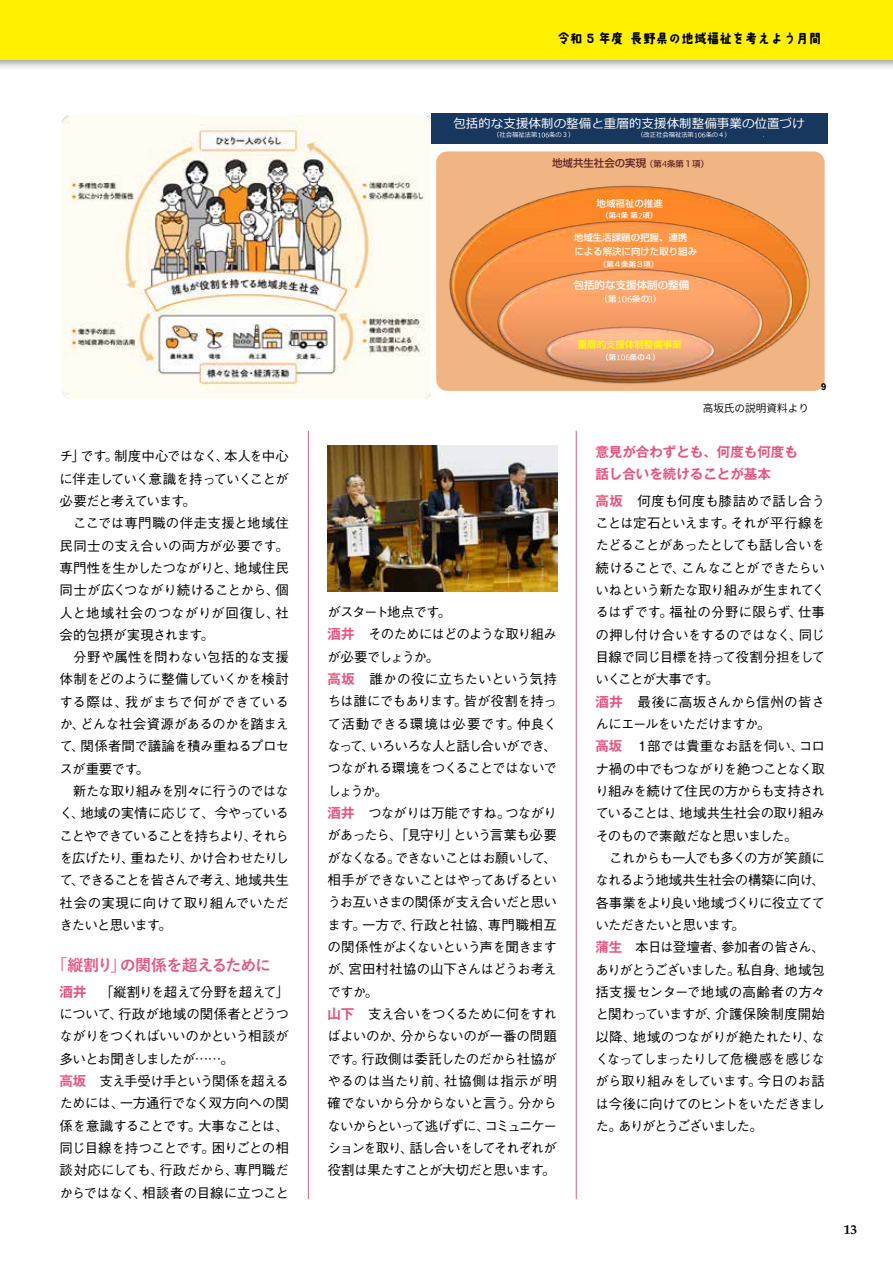
<style>
.page{position:relative;width:893px;height:1263px;background:#fff}
.page>*{position:absolute;margin:0;border:0;box-sizing:border-box;transform-origin:0 0}
.t1{font:700 15.9px "Yu Go";letter-spacing:-.04em;color:#e9537d}
.t2{font:500 13.5px/22.4px "Gothic BBB Pr 5";letter-spacing:-.05em;color:#000}
.t3{font:700 13.5px/22.4px "Gothic MB101 Pro De";color:#e9537d}
.t4{font:700 13.35px "Palatino";color:#000}
.t5{font:12.75px "TA kokoro no 3";color:#000}
.t6{font:12.6px "Meiryo";color:#fff}
.t7{font:10.65px "MOBO";color:#000}
.t8{font:500 10.5px "Shin Go Pr 5";color:#632523}
.t9{font:500 10.5px "Shin Go Pr 5";color:#fff}
.t10{font:500 9.45px/14.1px "Shin Go Pr 5";color:#fff}
.t11{font:500 9.45px "Shin Go Pr 5";color:#ff0}
.t12{font:700 9.45px "Arial";color:#000}
.t13{font:500 8.4px "Shin Go Pr 5";color:#fff}
.t14{font:500 7.35px "Shin Go Pr 5";color:#fff}
.t15{font:6.3px "Meiryo";color:#fff}
.s1{font-family:"Gothic MB101 Pro De";font-weight:700;color:#e9537d}
.s2{font-size:8.4px}
</style>
<div class="page">
<hr style="left:308px;top:431px;width:1px;height:768px;background:#db5f7f">
<hr style="left:576px;top:431px;width:1px;height:768px;background:#db5f7f">
<img style="left:62px;top:115px;width:370px;height:284px">
<div style="left:436px;top:151px;width:389px;height:240px;background:#f1b584;border-radius:11px"></div>
<svg style="left:662px;top:161px;width:5px;height:6px"></svg>
<div style="left:432px;top:113px;width:396px;height:30px;background:#17375e"></div>
<svg style="left:538px;top:133px;width:11px;height:4px"></svg>
<svg style="left:695px;top:133px;width:10px;height:4px"></svg>
<img style="left:449px;top:185px;width:361px;height:199px">
<svg style="left:616px;top:213px;width:4px;height:5px"></svg>
<svg style="left:638px;top:213px;width:4px;height:5px"></svg>
<img style="left:464px;top:220px;width:329px;height:161px">
<img style="left:497px;top:268px;width:267px;height:110px">
<svg style="left:618px;top:296px;width:14px;height:6px"></svg>
<svg style="left:648px;top:296px;width:4px;height:6px"></svg>
<img style="left:544px;top:327px;width:171px;height:49px">
<svg style="left:617px;top:355px;width:13px;height:5px"></svg>
<img style="left:327px;top:445px;width:230px;height:147px">
<div style="left:0;top:0;width:893px;height:71px;background:#000;opacity:.4"></div>
<div style="left:0;top:0;width:893px;height:60px;background:#fff100"></div>
<p class="t2" style="left:59px;top:444px;width:231px">チ」です。制度中心ではなく、本人を中心に伴走していく意識を持っていくことが必要だと考えています。<br>　ここでは専門職の伴走支援と地域住民同士の支え合いの両方が必要です。専門性を生かしたつながりと、地域住民同士が広くつながり続けることから、個人と地域社会のつながりが回復し、社会的包摂が実現されます。<br>　分野や属性を問わない包括的な支援体制をどのように整備していくかを検討する際は、我がまちで何ができているか、どんな社会資源があるのかを踏まえて、関係者間で議論を積み重ねるプロセスが重要です。<br>　新たな取り組みを別々に行うのではなく、地域の実情に応じて、今やっていることやできていることを持ちより、それらを広げたり、重ねたり、かけ合わせたりして、できることを皆さんで考え、地域共生社会の実現に向けて取り組んでいただきたいと思います。</p>
<p class="t1" style="left:52px;top:956px;width:221px">「縦割り」の関係を超えるために</p>
<p class="t2" style="left:60px;top:979px;width:231px"><span class="s1">酒井</span> 「縦割りを超えて分野を超えて」について、行政が地域の関係者とどうつながりをつくればいいのかという相談が多いとお聞きしましたが……。<br><span class="s1">高坂</span>　支え手受け手という関係を超えるためには、一方通行でなく双方向への関係を意識することです。大事なことは、同じ目線を持つことです。困りごとの相談対応にしても、行政だから、専門職だからではなく、相談者の目線に立つこと</p>
<p class="t5" style="left:557px;top:32px;width:266px">令和 5 年度 長野県の地域福祉を考えよう月間</p>
<p class="t6" style="left:453px;top:114px;width:353px">包括的な支援体制の整備と重層的支援体制整備事業の位置づけ</p>
<p class="t15" style="left:493px;top:131px;width:46px">（社会福祉法第</p>
<p class="t15" style="left:549px;top:131px;width:27px">条の３）</p>
<p class="t15" style="left:637px;top:131px;width:58px">（改正社会福祉法第</p>
<p class="t15" style="left:706px;top:131px;width:27px">条の４）</p>
<p class="t8" style="left:552px;top:154px;width:158px">地域共生社会の実現<span class="s2">（第 条第１項）</span></p>
<p class="t2" style="left:328px;top:600px;width:231px">がスタート地点です。<br><span class="s1">酒井</span> そのためにはどのような取り組みが必要でしょうか。<br><span class="s1">高坂</span>　誰かの役に立ちたいという気持ちは誰にでもあります。皆が役割を持って活動できる環境は必要です。仲良くなって、いろいろな人と話し合いができ、つながれる環境をつくることではないでしょうか。<br><span class="s1">酒井</span>　つながりは万能ですね。つながりがあったら、「見守り」という言葉も必要がなくなる。できないことはお願いして、相手ができないことはやってあげるというお互いさまの関係が支え合いだと思います。一方で、行政と社協、専門職相互の関係性がよくないという声を聞きますが、宮田村社協の山下さんはどうお考えですか。<br><span class="s1">山下</span>　支え合いをつくるために何をすればよいのか、分からないのが一番の問題です。行政側は委託したのだから社協がやるのは当たり前、社協側は指示が明確でないから分からないと言う。分からないからといって逃げずに、コミュニケーションを取り、話し合いをしてそれぞれが役割は果たすことが大切だと思います。</p>
<p class="t10" style="left:597px;top:195px;width:68px">地域福祉の推進</p>
<p class="t14" style="left:601px;top:210px;width:57px">（第 条第 項）</p>
<p class="t10" style="left:574px;top:230px;width:125px">地域生活課題の把握、連携による解決に向けた取り組み</p>
<p class="t14" style="left:599px;top:258px;width:60px">（第４条第３項）</p>
<p class="t9" style="left:574px;top:276px;width:117px">包括的な支援体制の整備</p>
<p class="t13" style="left:600px;top:292px;width:18px">（第</p>
<p class="t13" style="left:632px;top:292px;width:30px">条の）</p>
<p class="t11" style="left:578px;top:337px;width:105px">重層的支援体制整備事業</p>
<p class="t14" style="left:601px;top:351px;width:16px">（第</p>
<p class="t14" style="left:630px;top:351px;width:31px">条の４）</p>
<p class="t7" style="left:703px;top:401px;width:108px">高坂氏の説明資料より</p>
<p class="t12" style="left:821px;top:381px;width:7px">9</p>
<p class="t3" style="left:595px;top:439px;width:204px">意見が合わずとも、何度も何度も話し合いを続けることが基本</p>
<p class="t2" style="left:595px;top:488px;width:231px"><span class="s1">高坂</span>　何度も何度も膝詰めで話し合うことは定石といえます。それが平行線をたどることがあったとしても話し合いを続けることで、こんなことができたらいいねという新たな取り組みが生まれてくるはずです。福祉の分野に限らず、仕事の押し付け合いをするのではなく、同じ目線で同じ目標を持って役割分担をしていくことが大事です。<br><span class="s1">酒井</span>　最後に高坂さんから信州の皆さんにエールをいただけますか。<br><span class="s1">高坂</span>　１部では貴重なお話を伺い、コロナ禍の中でもつながりを絶つことなく取り組みを続けて住民の方からも支持されていることは、地域共生社会の取り組みそのもので素敵だなと思いました。<br>　これからも一人でも多くの方が笑顔になれるよう地域共生社会の構築に向け、各事業をより良い地域づくりに役立てていただきたいと思います。<br><span class="s1">蒲生</span>　本日は登壇者、参加者の皆さん、ありがとうございました。私自身、地域包括支援センターで地域の高齢者の方々と関わっていますが、介護保険制度開始以降、地域のつながりが絶たれたり、なくなってしまったりして危機感を感じながら取り組みをしています。今日のお話は今後に向けてのヒントをいただきました。ありがとうございました。</p>
<p class="t4" style="left:844px;top:1217px;width:15px">13</p>
</div>
